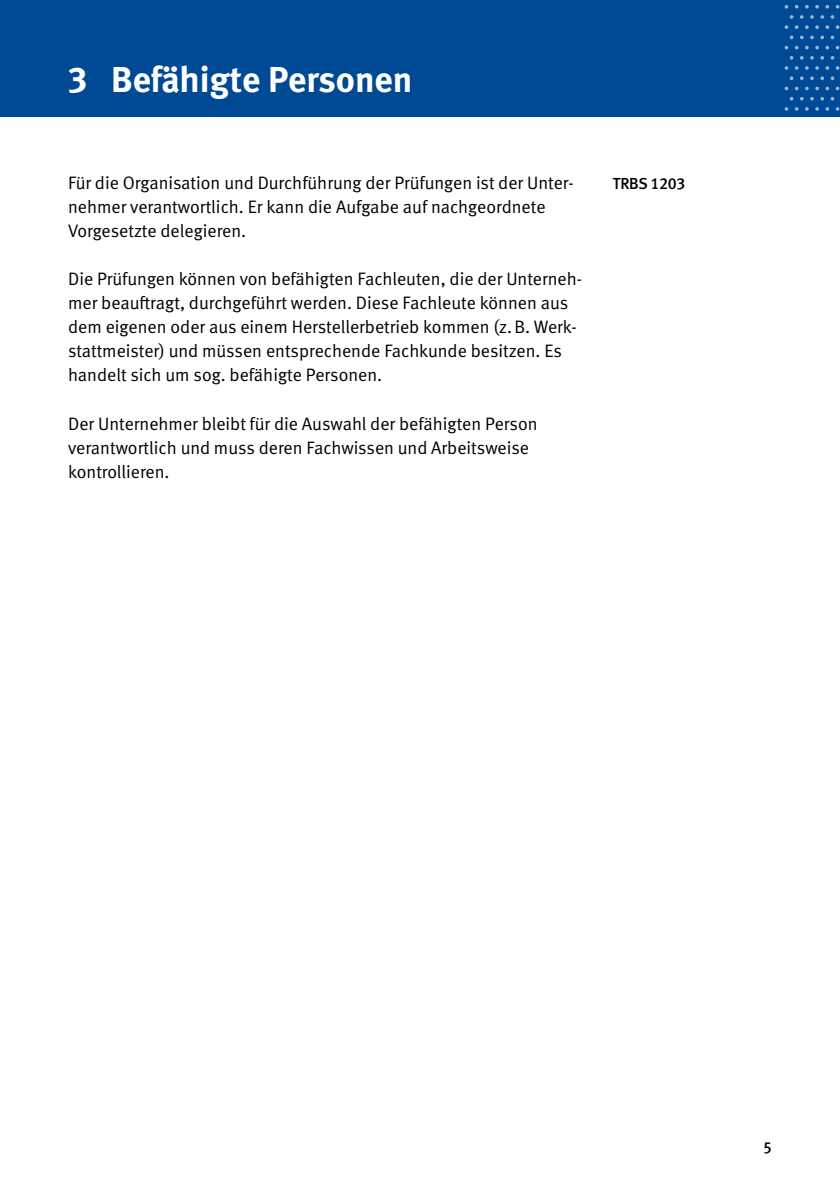
<style>
.page{position:relative;width:840px;height:1191px;background:#fff}
.page>*{position:absolute;margin:0;border:0;box-sizing:border-box;transform-origin:0 0}
.t1{font:700 36px "DGUV Meta";color:#fff}
.t2{font:18px/24.2px "DGUV Meta";color:#000}
.t3{font:500 16px "DGUV Meta";letter-spacing:-.02em;color:#000}
</style>
<div class="page">
<div style="left:0;top:0;width:839px;height:116px;background:#004994"></div>
<svg style="left:789px;top:15px;width:4px;height:4px"></svg>
<svg style="left:800px;top:15px;width:3px;height:4px"></svg>
<svg style="left:810px;top:15px;width:3px;height:4px"></svg>
<svg style="left:789px;top:56px;width:4px;height:4px"></svg>
<svg style="left:800px;top:56px;width:3px;height:4px"></svg>
<svg style="left:789px;top:76px;width:4px;height:4px"></svg>
<svg style="left:800px;top:76px;width:3px;height:4px"></svg>
<svg style="left:794px;top:5px;width:4px;height:4px"></svg>
<svg style="left:794px;top:25px;width:4px;height:4px"></svg>
<svg style="left:805px;top:25px;width:3px;height:4px"></svg>
<svg style="left:794px;top:66px;width:4px;height:4px"></svg>
<svg style="left:805px;top:66px;width:3px;height:4px"></svg>
<svg style="left:794px;top:107px;width:4px;height:4px"></svg>
<svg style="left:805px;top:107px;width:3px;height:4px"></svg>
<h1 class="t1" style="left:68px;top:58px;width:346px">3 Befähigte Personen</h1>
<p class="t2" style="left:68px;top:171px;width:506px">Für die Organisation und Durchführung der Prüfungen ist der Unter-</p>
<p class="t3" style="left:612px;top:174px;width:74px">TRBS 1203</p>
<p class="t2" style="left:68px;top:195px;width:478px">nehmer verantwortlich. Er kann die Aufgabe auf nachgeordnete<br>Vorgesetzte delegieren.</p>
<p class="t2" style="left:68px;top:267px;width:515px">Die Prüfungen können von befähigten Fachleuten, die der Unterneh&shy;mer beauftragt, durchgeführt werden. Diese Fachleute können aus dem eigenen oder aus einem Herstellerbetrieb kommen (z.B. Werk&shy;stattmeister) und müssen entsprechende Fachkunde besitzen. Es handelt sich um sog. befähigte Personen.</p>
<p class="t2" style="left:68px;top:412px;width:470px">Der Unternehmer bleibt für die Auswahl der befähigten Person verantwortlich und muss deren Fachwissen und Arbeitsweise kontrollieren.</p>
<p class="t3" style="left:763px;top:1137px;width:9px">5</p>
</div>
